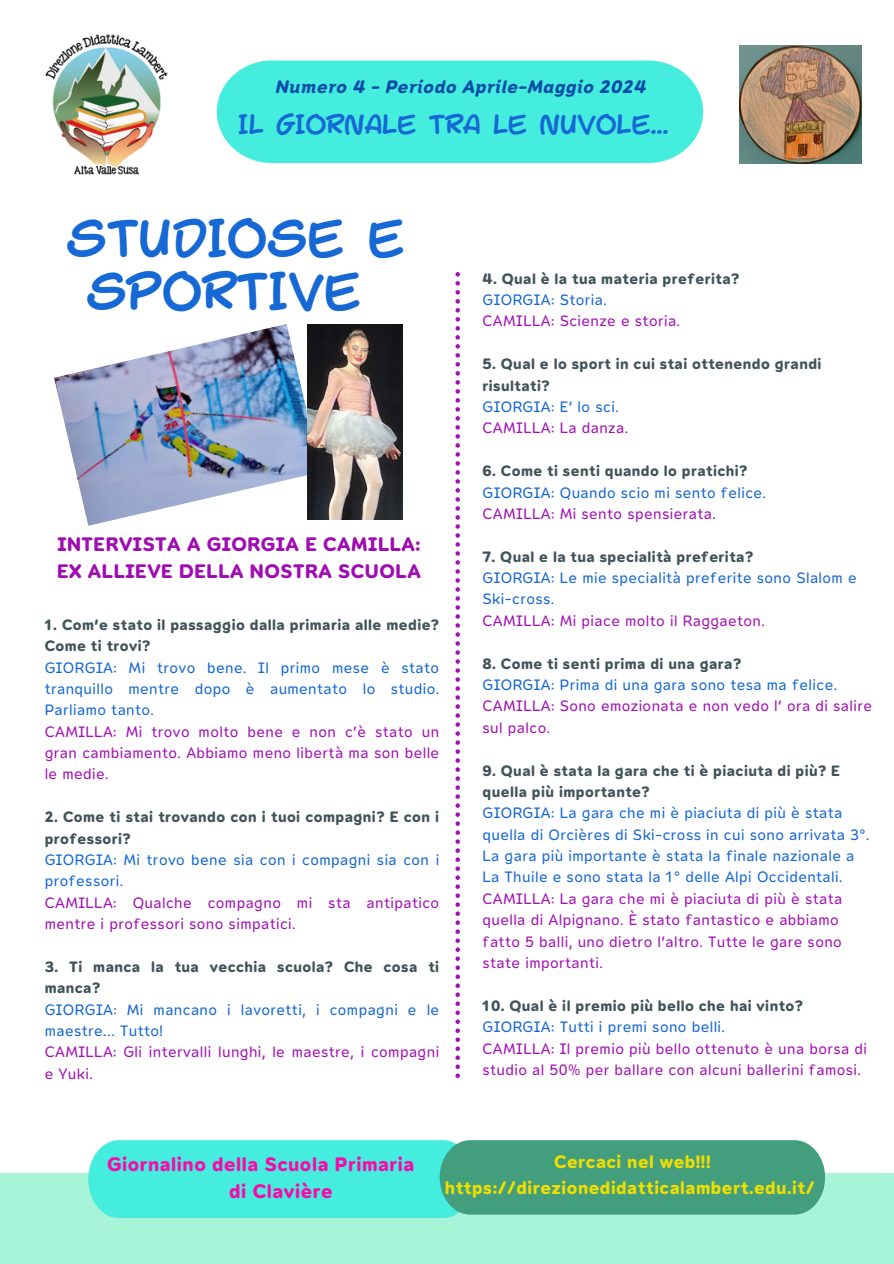
<style>
.page{position:relative;width:894px;height:1264px;background:#fff}
.page>*{position:absolute;margin:0;border:0;box-sizing:border-box;transform-origin:0 0}
.t1{font:48px/52.8px "Mulled Wine Season";color:#1668d4;text-align:center}
.t2{font:24.9px "Mulled Wine Season";color:#1668d4}
.t3{font:19.5px/27px "Opun Mai 700";letter-spacing:.03em;color:#9f0db2}
.t4{font:19.5px/27px "Opun Mai 700";letter-spacing:.03em;color:#fa09a8}
.t5{font:18px/25.8px "Opun Mai 700";letter-spacing:.03em;color:#efde00;text-align:center}
.t6{font:18px "Opun Mai 700 It";letter-spacing:.03em;color:#084da8}
.t7{font:15px/21.3px "Opun Mai 400";letter-spacing:.03em;color:#a212b4}
.t8{font:15px/21.3px "Opun Mai 400";letter-spacing:.03em;color:#1668d4}
.t9{font:15px/21.3px "Opun Mai 700";letter-spacing:.03em;color:#41545b}
</style>
<div class="page">
<div style="left:217px;top:60px;width:486px;height:103px;background:#44edde"></div>
<img style="left:45px;top:34px;width:123px;height:141px">
<div style="left:0;top:1172px;width:893px;height:91px;background:#a7f4d8"></div>
<svg style="left:88px;top:1140px;width:736px;height:77px;background:#47c6af"></svg>
<img style="left:739px;top:45px;width:122px;height:118px">
<img style="left:54px;top:324px;width:253px;height:202px">
<img style="left:307px;top:324px;width:96px;height:196px">
<svg style="left:455px;top:272px;width:5px;height:805px"></svg>
<p class="t6" style="left:275px;top:76px;width:372px">Numero 4 - Periodo Aprile-Maggio 2024</p>
<p class="t2" style="left:238px;top:108px;width:431px">IL GIORNALE TRA LE NUVOLE...</p>
<p class="t1" style="left:66px;top:215px;width:340px">STUDIOSE E<br>SPORTIVE</p>
<h4 class="t3" style="left:57px;top:530px;width:365px">INTERVISTA A GIORGIA E CAMILLA:<br>EX ALLIEVE DELLA NOSTRA SCUOLA</h4>
<p class="t9" style="left:45px;top:614px;width:396px">1. Com’e stato il passaggio dalla primaria alle medie?<br>Come ti trovi?</p>
<p class="t8" style="left:45px;top:656px;width:396px;text-align:justify">GIORGIA: Mi trovo bene. Il primo mese è stato tranquillo mentre dopo è aumentato lo studio.<br>Parliamo tanto.</p>
<p class="t7" style="left:45px;top:720px;width:396px;text-align:justify">CAMILLA: Mi trovo molto bene e non c’è stato un gran cambiamento. Abbiamo meno libertà ma son belle le medie.</p>
<p class="t9" style="left:45px;top:806px;width:396px">2. Come ti stai trovando con i tuoi compagni? E con i professori?</p>
<p class="t8" style="left:45px;top:849px;width:396px">GIORGIA: Mi trovo bene sia con i compagni sia con i professori.</p>
<p class="t7" style="left:45px;top:891px;width:396px">CAMILLA: Qualche compagno mi sta antipatico mentre i professori sono simpatici.</p>
<p class="t9" style="left:45px;top:956px;width:396px">3. Ti manca la tua vecchia scuola? Che cosa ti manca?</p>
<p class="t8" style="left:45px;top:998px;width:396px">GIORGIA: Mi mancano i lavoretti, i compagni e le maestre… Tutto!</p>
<p class="t7" style="left:45px;top:1041px;width:396px">CAMILLA: Gli intervalli lunghi, le maestre, i compagni e Yuki.</p>
<p class="t9" style="left:482px;top:268px;width:258px">4. Qual è la tua materia preferita?</p>
<p class="t8" style="left:482px;top:289px;width:126px">GIORGIA: Storia.</p>
<p class="t7" style="left:482px;top:310px;width:199px">CAMILLA: Scienze e storia.</p>
<p class="t9" style="left:482px;top:353px;width:340px">5. Qual e lo sport in cui stai ottenendo grandi risultati?</p>
<p class="t8" style="left:482px;top:396px;width:138px">GIORGIA: E’ lo sci.</p>
<p class="t7" style="left:482px;top:417px;width:147px">CAMILLA: La danza.</p>
<p class="t9" style="left:482px;top:460px;width:266px">6. Come ti senti quando lo pratichi?</p>
<p class="t8" style="left:482px;top:481px;width:285px">GIORGIA: Quando scio mi sento felice.</p>
<p class="t7" style="left:482px;top:503px;width:235px">CAMILLA: Mi sento spensierata.</p>
<p class="t9" style="left:482px;top:546px;width:272px">7. Qual e la tua specialità preferita?</p>
<h3 class="t8" style="left:482px;top:567px;width:375px">GIORGIA: Le mie specialità preferite sono Slalom e<br>Ski-cross.</h3>
<p class="t7" style="left:482px;top:610px;width:284px">CAMILLA: Mi piace molto il Raggaeton.</p>
<p class="t9" style="left:482px;top:652px;width:260px">8. Come ti senti prima di una gara?</p>
<p class="t8" style="left:482px;top:674px;width:356px">GIORGIA: Prima di una gara sono tesa ma felice.</p>
<p class="t7" style="left:482px;top:695px;width:391px">CAMILLA: Sono emozionata e non vedo l’ ora di salire sul palco.</p>
<p class="t9" style="left:482px;top:759px;width:359px">9. Qual è stata la gara che ti è piaciuta di più? E quella più importante?</p>
<p class="t8" style="left:482px;top:802px;width:388px">GIORGIA: La gara che mi è piaciuta di più è stata quella di Orcières di Ski-cross in cui sono arrivata 3°.<br>La gara più importante è stata la finale nazionale a La Thuile e sono stata la 1° delle Alpi Occidentali.</p>
<p class="t7" style="left:482px;top:888px;width:361px">CAMILLA: La gara che mi è piaciuta di più è stata quella di Alpignano. È stato fantastico e abbiamo fatto 5 balli, uno dietro l’altro. Tutte le gare sono state importanti.</p>
<p class="t9" style="left:482px;top:994px;width:322px">10. Qual è il premio più bello che hai vinto?</p>
<p class="t8" style="left:482px;top:1016px;width:244px">GIORGIA: Tutti i premi sono belli.</p>
<h4 class="t7" style="left:482px;top:1037px;width:386px">CAMILLA: Il premio più bello ottenuto è una borsa di studio al 50% per ballare con alcuni ballerini famosi.</h4>
<h2 class="t4" style="left:229px;top:1150px;width:186px;text-indent:-122px">Giornalino della Scuola Primaria di Clavière</h2>
<h4 class="t5" style="left:444px;top:1149px;width:371px">Cercaci nel web!!! https://direzionedidatticalambert.edu.it/</h4>
</div>
